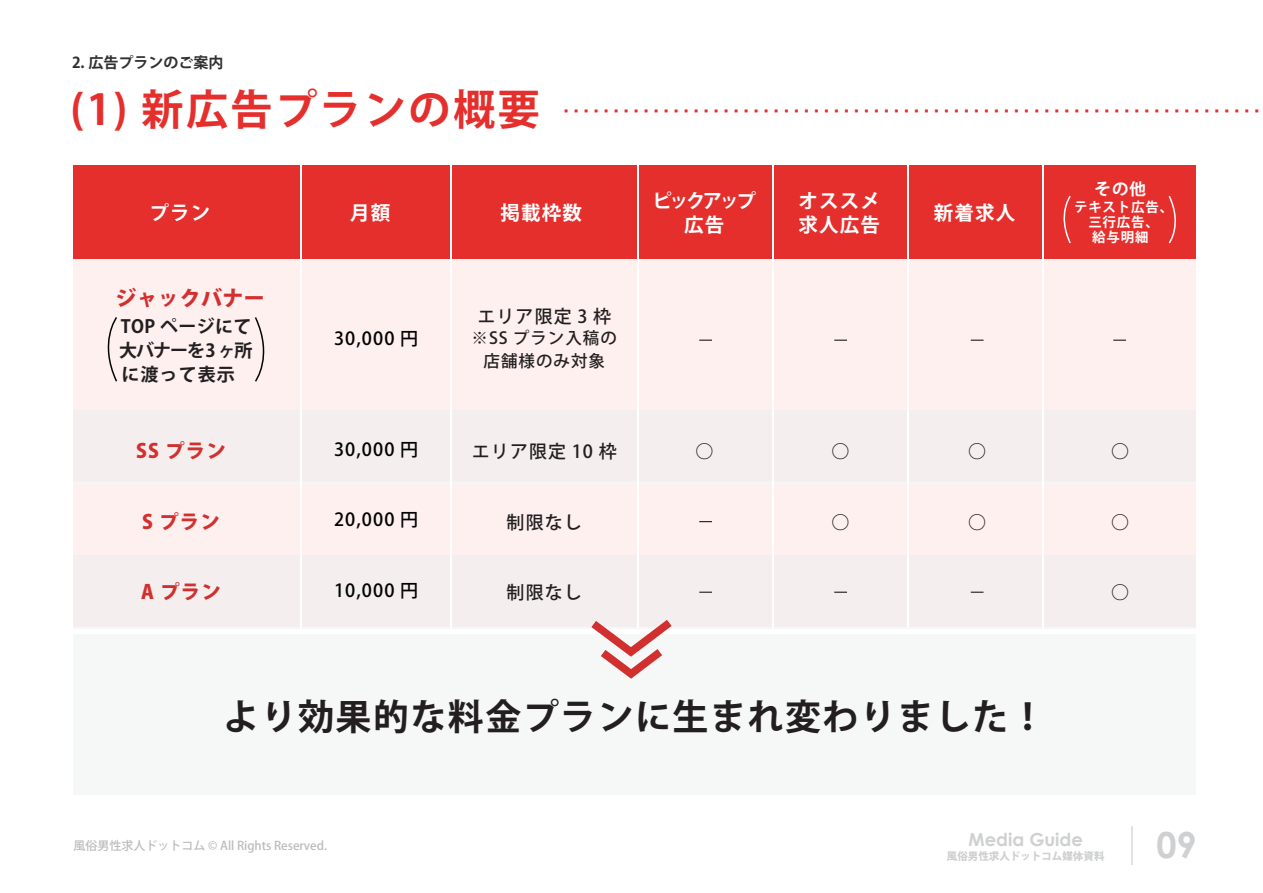
<style>
.page{position:relative;width:1263px;height:893px;background:#fff}
.page>*{position:absolute;margin:0;border:0;box-sizing:border-box;transform-origin:0 0}
.t1{font:37.5px "Hiragino Kaku W1 90 msp RKSJ H";color:#e42f2d}
.t2{font:700 36px "Koz Go Pr 6 N";letter-spacing:.04em;color:#231f20}
.t3{font:700 36px "Century Gothic";color:#cfd0d1}
.t4{font:800 21px "Koz Go Pr 6 N";letter-spacing:.02em;color:#d2302f}
.t5{font:700 19.5px/24px "Koz Go Pr 6 N";letter-spacing:.06em;color:#fff}
.t6{font:800 19.5px "Koz Go Pr 6 N";letter-spacing:.06em;color:#d2302f}
.t7{font:700 19.5px/24px "Koz Go Pr 6 N";letter-spacing:-.14em;color:#fff;text-align:center}
.t8{font:500 18px "Koz Go Pr 6 N";letter-spacing:.06em;color:#231f20}
.t9{font:500 18px "Koz Go Pr 6 N";letter-spacing:.06em;color:#030303}
.t10{font:700 18px/24px "Koz Go Pr 6 N";letter-spacing:.02em;color:#231f20;text-align:justify}
.t11{font:700 18px "Century Gothic";color:#cfd0d1}
.t12{font:500 16.5px/22.5px "Koz Go Pr 6 N";letter-spacing:.06em;color:#231f20;text-align:center}
.t13{font:700 16.5px "Koz Go Pr 6 N";color:#fff}
.t14{font:700 15px "Koz Go Pr 6 N";color:#303030}
.t15{font:700 13.5px/15px "Koz Go Pr 6 N";letter-spacing:.06em;color:#fff;text-align:center}
.t16{font:500 12px "Koz Go Pr 6 N";color:#bbbcbe}
.t17{font:800 10.5px "Koz Go Pr 6 N";color:#cfd0d1}
.s1{font-family:"Koz Go Pr 6 N";font-weight:700;font-size:42px}
</style>
<div class="page">
<hr style="left:1132px;top:826px;width:1px;height:39px;background:#e1e2e2">
<div style="left:73px;top:165px;width:1122px;height:629px;background:#f6f7f7"></div>
<div style="left:73px;top:165px;width:1123px;height:93px;background:#e42f2d"></div>
<div style="left:73px;top:260px;width:1123px;height:149px;background:#fdf0ef"></div>
<div style="left:73px;top:411px;width:1123px;height:71px;background:#f4efee"></div>
<div style="left:73px;top:483px;width:1123px;height:71px;background:#fdf0ef"></div>
<div style="left:73px;top:556px;width:1123px;height:71px;background:#f4efee"></div>
<hr style="left:73px;top:630px;width:1123px;height:4px;background:#fff">
<hr style="left:300px;top:165px;width:1px;height:463px;background:#fff">
<hr style="left:450px;top:165px;width:1px;height:463px;background:#fff">
<hr style="left:637px;top:165px;width:2px;height:463px;background:#fff">
<hr style="left:772px;top:165px;width:2px;height:463px;background:#fff">
<hr style="left:907px;top:165px;width:2px;height:463px;background:#fff">
<hr style="left:1042px;top:165px;width:2px;height:463px;background:#fff">
<svg style="left:591px;top:620px;width:81px;height:59px"></svg>
<svg style="left:1063px;top:195px;width:8px;height:49px"></svg>
<svg style="left:1168px;top:196px;width:8px;height:48px"></svg>
<svg style="left:107px;top:317px;width:11px;height:65px"></svg>
<svg style="left:254px;top:317px;width:11px;height:65px"></svg>
<svg style="left:699px;top:340px;width:13px;height:1px"></svg>
<svg style="left:834px;top:340px;width:13px;height:1px"></svg>
<svg style="left:971px;top:340px;width:12px;height:1px"></svg>
<svg style="left:699px;top:592px;width:13px;height:1px"></svg>
<svg style="left:699px;top:521px;width:13px;height:1px"></svg>
<svg style="left:834px;top:592px;width:13px;height:1px"></svg>
<svg style="left:971px;top:592px;width:12px;height:1px"></svg>
<svg style="left:1113px;top:340px;width:13px;height:1px"></svg>
<p class="t14" style="left:72px;top:54px;width:153px">2. 広告プランのご案内</p>
<p class="t1" style="left:70px;top:80px;width:1191px"><span class="s1">(1) 新広告プランの概要</span> ......................................................................</p>
<p class="t7" style="left:653px;top:189px;width:105px">ピックアップ広告</p>
<p class="t5" style="left:798px;top:189px;width:83px">オススメ求人広告</p>
<p class="t5" style="left:150px;top:201px;width:62px">プラン</p>
<p class="t5" style="left:350px;top:201px;width:42px">月額</p>
<p class="t5" style="left:500px;top:201px;width:83px">掲載枠数</p>
<p class="t5" style="left:934px;top:201px;width:83px">新着求人</p>
<p class="t4" style="left:115px;top:286px;width:151px">ジャックバナー</p>
<p class="t10" style="left:119px;top:315px;width:135px">TOP ページにて大バナーを3 ヶ所に渡って表示</p>
<p class="t9" style="left:334px;top:328px;width:86px">30,000 円</p>
<p class="t8" style="left:477px;top:306px;width:135px">エリア限定 3 枠</p>
<p class="t12" style="left:472px;top:327px;width:147px">※SS プラン入稿の店舗様のみ対象</p>
<p class="t6" style="left:136px;top:440px;width:91px">SS プラン</p>
<p class="t9" style="left:334px;top:439px;width:86px">30,000 円</p>
<p class="t8" style="left:472px;top:441px;width:146px">エリア限定 10 枠</p>
<p class="t8" style="left:695px;top:441px;width:19px">○</p>
<p class="t8" style="left:832px;top:441px;width:19px">○</p>
<p class="t8" style="left:968px;top:441px;width:19px">○</p>
<p class="t6" style="left:142px;top:510px;width:79px">S プラン</p>
<p class="t9" style="left:334px;top:510px;width:86px">20,000 円</p>
<p class="t8" style="left:507px;top:512px;width:77px">制限なし</p>
<p class="t8" style="left:832px;top:512px;width:19px">○</p>
<p class="t8" style="left:968px;top:512px;width:19px">○</p>
<p class="t6" style="left:141px;top:581px;width:81px">A プラン</p>
<p class="t9" style="left:334px;top:580px;width:86px">10,000 円</p>
<p class="t8" style="left:507px;top:582px;width:77px">制限なし</p>
<p class="t2" style="left:223px;top:696px;width:824px">より効果的な料金プランに生まれ変わりました！</p>
<p class="t13" style="left:1094px;top:179px;width:53px">その他</p>
<p class="t15" style="left:1074px;top:199px;width:101px">テキスト広告、三行広告、<br>給与明細</p>
<p class="t8" style="left:1111px;top:441px;width:19px">○</p>
<p class="t8" style="left:1111px;top:512px;width:19px">○</p>
<p class="t8" style="left:1111px;top:582px;width:19px">○</p>
<p class="t16" style="left:73px;top:838px;width:255px">風俗男性求人ドットコム © All Rights Reserved.</p>
<p class="t11" style="left:968px;top:825px;width:116px">Media Guide</p>
<p class="t3" style="left:1156px;top:818px;width:42px">09</p>
<p class="t17" style="left:947px;top:850px;width:159px">風俗男性求人ドットコム媒体資料</p>
</div>
